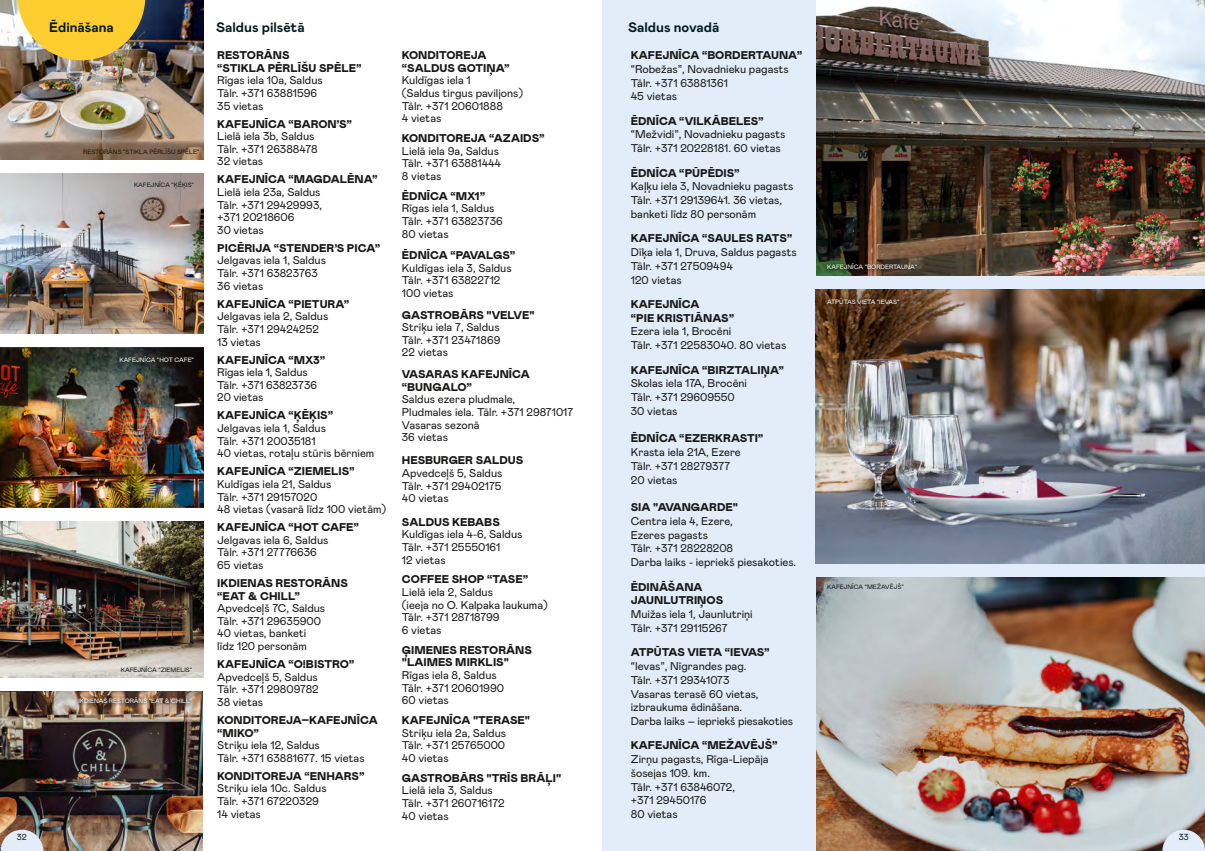
<style>
.page{position:relative;width:1205px;height:851px;background:#fff}
.page>*{position:absolute;margin:0;border:0;box-sizing:border-box;transform-origin:0 0}
.t1{font:700 13.75px "Mabry Pro";color:#031a20}
.t2{font:11.25px/12.6px "Mabry Pro";color:#181716}
.t3{font:900 11.25px/12.6px "Mabry Pro";color:#181716}
.t4{font:8.75px "Mabry Pro";color:#181716}
.t5{font:6.25px "Mabry Pro";color:#fff}
.t6{font:6.25px "Mabry Pro";color:#181716}
</style>
<div class="page">
<div style="left:602px;top:0;width:603px;height:850px;background:#e2edf9"></div>
<img style="left:0;top:0;width:204px;height:159px">
<img style="left:0;top:347px;width:204px;height:160px">
<img style="left:0;top:521px;width:204px;height:156px">
<img style="left:816px;top:577px;width:389px;height:273px">
<img style="left:0;top:174px;width:204px;height:159px">
<img style="left:816px;top:0;width:389px;height:275px">
<img style="left:0;top:691px;width:202px;height:159px">
<img style="left:815px;top:289px;width:390px;height:274px">
<img style="left:18px;top:0;width:127px;height:60px">
<svg style="left:0;top:829px;width:43px;height:21px"></svg>
<svg style="left:117px;top:353px;width:80px;height:12px"></svg>
<svg style="left:76px;top:694px;width:119px;height:12px"></svg>
<svg style="left:824px;top:295px;width:78px;height:11px"></svg>
<svg style="left:824px;top:261px;width:95px;height:11px"></svg>
<svg style="left:1162px;top:829px;width:43px;height:21px"></svg>
<p class="t4" style="left:17px;top:831px;width:12px">32</p>
<p class="t1" style="left:49px;top:17px;width:66px">Ēdināšana</p>
<p class="t1" style="left:216px;top:18px;width:90px">Saldus pilsētā</p>
<p class="t1" style="left:628px;top:18px;width:93px">Saldus novadā</p>
<p class="t6" style="left:83px;top:147px;width:118px">RESTORĀNS “STIKLA PĒRLĪŠU SPĒLE”</p>
<p class="t6" style="left:134px;top:180px;width:61px">KAFEJNĪCA “ĶĒĶIS”</p>
<p class="t5" style="left:119px;top:355px;width:76px">KAFEJNĪCA “HOT CAFE”</p>
<p class="t6" style="left:121px;top:665px;width:73px">KAFEJNĪCA “ZIEMELIS”</p>
<p class="t5" style="left:78px;top:696px;width:115px">IKDIENAS RESTORĀNS “EAT &amp; CHILL”</p>
<p class="t3" style="left:217px;top:48px;width:146px">RESTORĀNS<br>“STIKLA PĒRLĪŠU SPĒLE”</p>
<p class="t2" style="left:217px;top:73px;width:107px">Rīgas iela 10a, Saldus<br>Tālr. +371 63881596<br>35 vietas</p>
<p class="t3" style="left:217px;top:117px;width:136px">KAFEJNĪCA “BARON’S”</p>
<p class="t2" style="left:217px;top:129px;width:102px">Lielā iela 3b, Saldus<br>Tālr. +371 26388478<br>32 vietas</p>
<p class="t3" style="left:217px;top:173px;width:162px">KAFEJNĪCA “MAGDALĒNA”</p>
<p class="t2" style="left:217px;top:185px;width:106px">Lielā iela 23a, Saldus<br>Tālr. +371 29429993, +371 20218606<br>30 vietas</p>
<p class="t3" style="left:217px;top:241px;width:164px">PICĒRIJA “STENDER’S PICA”</p>
<p class="t2" style="left:217px;top:253px;width:110px">Jelgavas iela 1, Saldus<br>Tālr. +371 63823763<br>36 vietas</p>
<p class="t3" style="left:217px;top:297px;width:134px">KAFEJNĪCA “PIETURA”</p>
<p class="t2" style="left:217px;top:309px;width:113px">Jelgavas iela 2, Saldus<br>Tālr. +371 29424252<br>13 vietas</p>
<p class="t3" style="left:217px;top:353px;width:110px">KAFEJNĪCA “MX3”</p>
<p class="t2" style="left:217px;top:365px;width:101px">Rīgas iela 1, Saldus<br>Tālr. +371 63823736<br>20 vietas</p>
<p class="t3" style="left:217px;top:409px;width:117px">KAFEJNĪCA “ĶĒĶIS”</p>
<p class="t2" style="left:217px;top:421px;width:159px">Jelgavas iela 1, Saldus<br>Tālr. +371 20035181<br>40 vietas, rotaļu stūris bērniem</p>
<p class="t3" style="left:217px;top:464px;width:139px">KAFEJNĪCA “ZIEMELIS”</p>
<p class="t2" style="left:217px;top:477px;width:171px">Kuldīgas iela 21, Saldus<br>Tālr. +371 29157020<br>48 vietas (vasarā līdz 100 vietām)</p>
<p class="t3" style="left:217px;top:520px;width:143px">KAFEJNĪCA “HOT CAFE”</p>
<p class="t2" style="left:217px;top:533px;width:113px">Jelgavas iela 6, Saldus<br>Tālr. +371 27776636<br>65 vietas</p>
<p class="t3" style="left:217px;top:576px;width:132px">IKDIENAS RESTORĀNS “EAT &amp; CHILL”</p>
<p class="t2" style="left:217px;top:601px;width:109px">Apvedceļš 7C, Saldus<br>Tālr. +371 29635900<br>40 vietas, banketi līdz 120 personām</p>
<p class="t3" style="left:217px;top:657px;width:139px">KAFEJNĪCA “O!BISTRO”</p>
<p class="t2" style="left:217px;top:669px;width:103px;text-align:justify">Apvedceļš 5, Saldus Tālr. +371 29809782<br>38 vietas</p>
<p class="t3" style="left:217px;top:713px;width:162px">KONDITOREJA–KAFEJNĪCA “MIKO”</p>
<p class="t2" style="left:217px;top:738px;width:149px">Striķu iela 12, Saldus<br>Tālr. +371 63881677. 15 vietas</p>
<p class="t3" style="left:217px;top:769px;width:149px">KONDITOREJA “ENHARS”</p>
<p class="t2" style="left:217px;top:781px;width:111px">Striķu iela 10c. Saldus<br>Tālr. +371 67220329<br>14 vietas</p>
<p class="t3" style="left:402px;top:48px;width:109px">KONDITOREJA “SALDUS GOTIŅA”</p>
<p class="t2" style="left:402px;top:73px;width:123px">Kuldīgas iela 1<br>(Saldus tirgus paviljons)<br>Tālr. +371 20601888<br>4 vietas</p>
<p class="t3" style="left:402px;top:131px;width:144px">KONDITOREJA “AZAIDS”</p>
<p class="t2" style="left:402px;top:144px;width:101px">Lielā iela 9a, Saldus<br>Tālr. +371 63881444<br>8 vietas</p>
<p class="t3" style="left:402px;top:189px;width:85px">ĒDNĪCA “MX1”</p>
<p class="t2" style="left:402px;top:201px;width:102px">Rīgas iela 1, Saldus<br>Tālr. +371 63823736<br>80 vietas</p>
<p class="t3" style="left:402px;top:248px;width:115px">ĒDNĪCA “PAVALGS”</p>
<p class="t2" style="left:402px;top:261px;width:111px">Kuldīgas iela 3, Saldus<br>Tālr. +371 63822712<br>100 vietas</p>
<p class="t3" style="left:402px;top:308px;width:134px">GASTROBĀRS "VELVE"</p>
<p class="t2" style="left:402px;top:320px;width:100px;text-align:justify">Striķu iela 7, Saldus Tālr. +371 23471869<br>22 vietas</p>
<p class="t3" style="left:402px;top:367px;width:129px">VASARAS KAFEJNĪCA “BUNGALO”</p>
<p class="t2" style="left:402px;top:392px;width:173px">Saldus ezera pludmale,<br>Pludmales iela. Tālr. +371 29871017<br>Vasaras sezonā<br>36 vietas</p>
<p class="t3" style="left:402px;top:454px;width:123px">HESBURGER SALDUS</p>
<p class="t2" style="left:402px;top:466px;width:102px;text-align:justify">Apvedceļš 5, Saldus Tālr. +371 29402175<br>40 vietas</p>
<p class="t3" style="left:402px;top:515px;width:99px">SALDUS KEBABS</p>
<p class="t2" style="left:402px;top:527px;width:122px">Kuldīgas iela 4-6, Saldus<br>Tālr. +371 25550161<br>12 vietas</p>
<p class="t3" style="left:402px;top:572px;width:128px">COFFEE SHOP “TASE”</p>
<p class="t2" style="left:402px;top:585px;width:147px">Lielā iela 2, Saldus<br>(ieeja no O. Kalpaka laukuma)<br>Tālr. +371 28718799<br>6 vietas</p>
<p class="t3" style="left:402px;top:643px;width:131px">ĢIMENES RESTORĀNS "LAIMES MIRKLIS"</p>
<p class="t2" style="left:402px;top:668px;width:104px">Rīgas iela 8, Saldus<br>Tālr. +371 20601990<br>60 vietas</p>
<p class="t3" style="left:402px;top:713px;width:130px">KAFEJNĪCA "TERASE"</p>
<p class="t2" style="left:402px;top:725px;width:106px;text-align:justify">Striķu iela 2a, Saldus Tālr. +371 25765000<br>40 vietas</p>
<p class="t3" style="left:402px;top:770px;width:161px">GASTROBĀRS "TRĪS BRĀĻI"</p>
<p class="t2" style="left:402px;top:783px;width:104px">Lielā iela 3, Saldus<br>Tālr. +371 260716172<br>40 vietas</p>
<p class="t3" style="left:631px;top:48px;width:173px">KAFEJNĪCA “BORDERTAUNA”</p>
<p class="t2" style="left:631px;top:61px;width:159px;line-height:13.8px">“Robežas”, Novadnieku pagasts<br>Tālr. +371 63881361<br>45 vietas</p>
<p class="t3" style="left:631px;top:114px;width:134px">ĒDNĪCA “VILKĀBELES”</p>
<p class="t2" style="left:631px;top:127px;width:156px;line-height:13.8px">“Mežvidi”, Novadnieku pagasts<br>Tālr. +371 20228181. 60 vietas</p>
<p class="t3" style="left:631px;top:166px;width:110px">ĒDNĪCA “PŪPĒDIS”</p>
<p class="t2" style="left:631px;top:179px;width:164px;line-height:13.8px">Kaļķu iela 3, Novadnieku pagasts<br>Tālr. +371 29139641. 36 vietas, banketi līdz 80 personām</p>
<p class="t3" style="left:631px;top:232px;width:163px">KAFEJNĪCA “SAULES RATS”</p>
<p class="t2" style="left:631px;top:244px;width:167px;line-height:13.8px">Dīķa iela 1, Druva, Saldus pagasts<br>Tālr. +371 27509494<br>120 vietas</p>
<p class="t3" style="left:631px;top:297px;width:105px;line-height:13.8px">KAFEJNĪCA<br>“PIE KRISTIĀNAS”</p>
<p class="t2" style="left:631px;top:324px;width:157px;line-height:13.8px">Ezera iela 1, Brocēni<br>Tālr. +371 22583040. 80 vietas</p>
<p class="t3" style="left:631px;top:363px;width:154px">KAFEJNĪCA “BIRZTALIŅA”</p>
<p class="t2" style="left:631px;top:376px;width:118px;line-height:13.8px">Skolas iela 17A, Brocēni<br>Tālr. +371 29609550<br>30 vietas</p>
<p class="t3" style="left:631px;top:432px;width:134px">ĒDNĪCA “EZERKRASTI”</p>
<p class="t2" style="left:631px;top:444px;width:111px;line-height:13.8px">Krasta iela 21A, Ezere<br>Tālr. +371 28279377<br>20 vietas</p>
<p class="t3" style="left:631px;top:500px;width:109px">SIA "AVANGARDE"</p>
<p class="t2" style="left:631px;top:513px;width:167px;line-height:13.8px">Centra iela 4, Ezere,<br>Ezeres pagasts<br>Tālr. +371 28228208<br>Darba laiks - iepriekš piesakoties.</p>
<p class="t3" style="left:631px;top:579px;width:94px;line-height:13.8px">ĒDINĀŠANA<br>JAUNLUTRIŅOS</p>
<p class="t2" style="left:631px;top:606px;width:123px;line-height:13.8px">Muižas iela 1, Jaunlutriņi<br>Tālr. +371 29115267</p>
<p class="t3" style="left:631px;top:645px;width:140px">ATPŪTAS VIETA “IEVAS”</p>
<p class="t2" style="left:631px;top:658px;width:164px;line-height:13.8px">“Ievas”, Nīgrandes pag.<br>Tālr. +371 29341073<br>Vasaras terasē 60 vietas, izbraukuma ēdināšana.<br>Darba laiks – iepriekš piesakoties</p>
<p class="t3" style="left:631px;top:738px;width:148px">KAFEJNĪCA “MEŽAVĒJŠ”</p>
<p class="t2" style="left:631px;top:751px;width:139px;line-height:13.8px">Zirņu pagasts, Rīga-Liepāja šosejas 109. km.<br>Tālr. +371 63846072,<br>+371 29450176<br>80 vietas</p>
<p class="t5" style="left:827px;top:263px;width:91px">KAFEJNĪCA “BORDERTAUNA”</p>
<p class="t5" style="left:827px;top:297px;width:74px">ATPŪTAS VIETA “IEVAS”</p>
<p class="t6" style="left:827px;top:582px;width:78px">KAFEJNĪCA “MEŽAVĒJŠ”</p>
<p class="t4" style="left:1178px;top:831px;width:11px">33</p>
</div>
